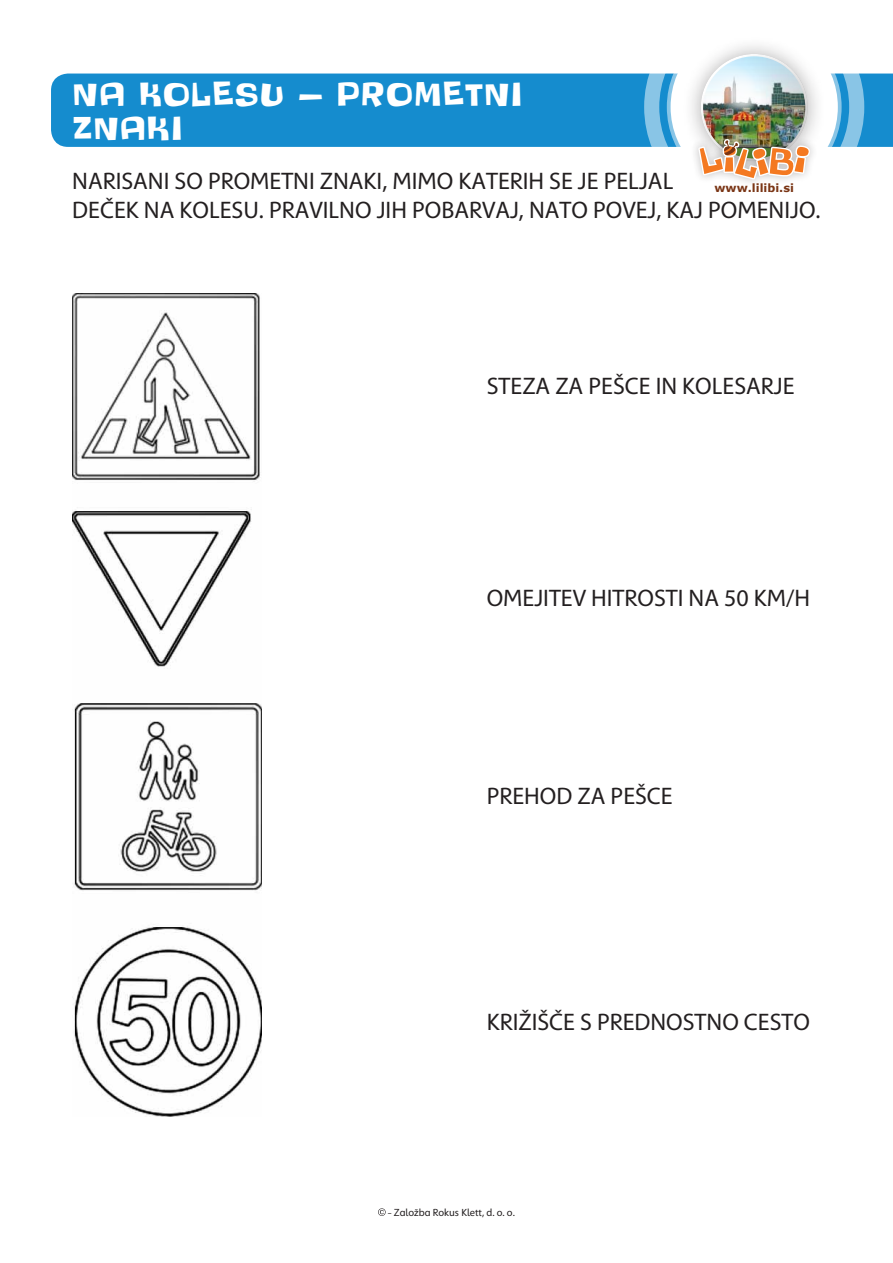
<style>
.page{position:relative;width:893px;height:1263px;background:#fff}
.page>*{position:absolute;margin:0;border:0;box-sizing:border-box;transform-origin:0 0}
.t1{font:28.5px/34.2px "Rigolotte CCI";color:#fff}
.t2{font:24px/28.8px "Mirko CC";color:#231f20}
.t3{font:700 11.4px "Verdana";color:#7a3515}
.t4{font:10.5px "Mirko CC";color:#231f20}
</style>
<div class="page">
<div style="left:51px;top:74px;width:842px;height:73px;background:#158cce"></div>
<svg style="left:644px;top:73px;width:220px;height:74px"></svg>
<div style="left:667px;top:20px;width:175px;height:174px;border:8px solid #fff;border-radius:50%"></div>
<svg style="left:378px;top:1208px;width:8px;height:8px"></svg>
<img style="left:72px;top:293px;width:189px;height:823px">
<div style="left:683px;top:36px;width:143px;height:143px;background:#231f20;opacity:.35"></div>
<div style="left:700px;top:53px;width:108px;height:108px;background:#231f20;opacity:.5"></div>
<div style="left:690px;top:130px;width:129px;height:58px;background:#231f20;opacity:.25"></div>
<img style="left:697px;top:136px;width:112px;height:46px">
<p class="t1" style="left:72px;top:79px;width:453px">NA KOLESU — PROMETNI<br>ZNAKI</p>
<p class="t2" style="left:72px;top:167px;width:750px">NARISANI SO PROMETNI ZNAKI, MIMO KATERIH SE JE PELJAL<br>DEČEK NA KOLESU. PRAVILNO JIH POBARVAJ, NATO POVEJ, KAJ POMENIJO.</p>
<p class="t3" style="left:714px;top:180px;width:81px">www.lilibi.si</p>
<p class="t2" style="left:487px;top:372px;width:309px">STEZA ZA PEŠCE IN KOLESARJE</p>
<p class="t2" style="left:487px;top:584px;width:325px">OMEJITEV HITROSTI NA 50 KM/H</p>
<p class="t2" style="left:487px;top:782px;width:187px">PREHOD ZA PEŠCE</p>
<p class="t2" style="left:487px;top:1008px;width:325px">KRIŽIŠČE S PREDNOSTNO CESTO</p>
<p class="t4" style="left:388px;top:1207px;width:129px">– Založba Rokus Klett, d. o. o.</p>
</div>
